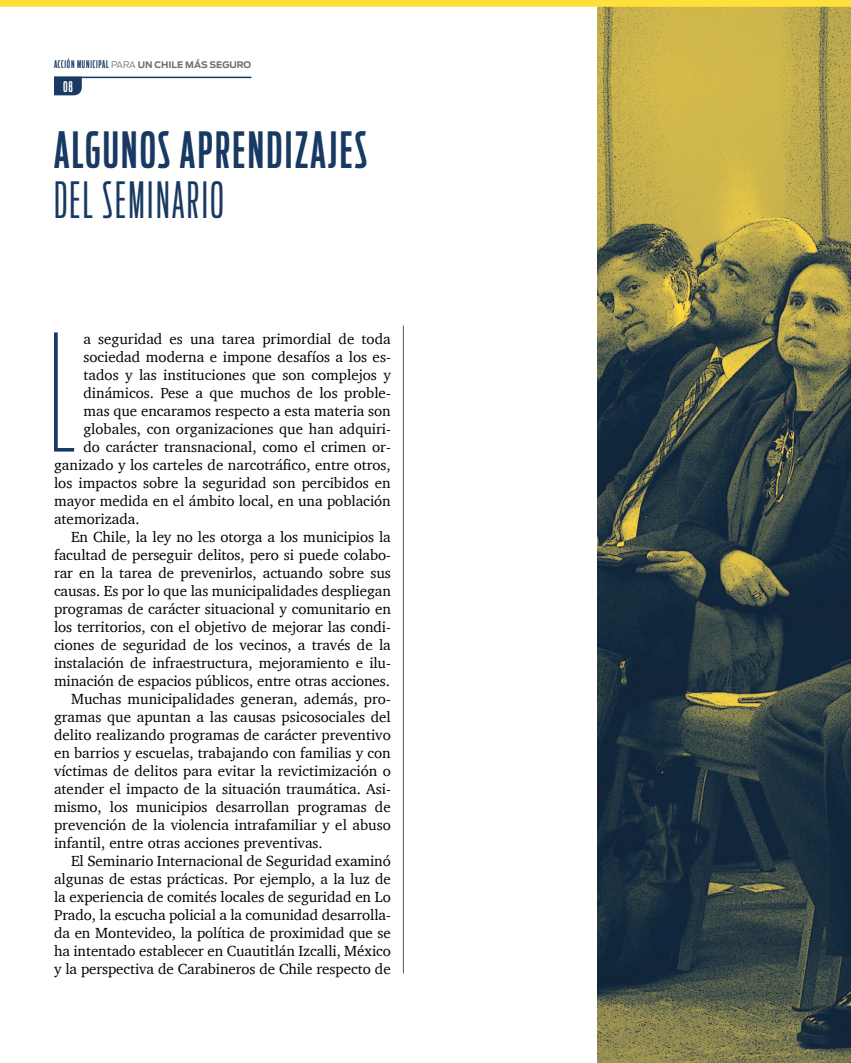
<style>
.page{position:relative;width:851px;height:1063px;background:#fff}
.page>*{position:absolute;margin:0;border:0;box-sizing:border-box;transform-origin:0 0}
.t1{font:100 160.8px "Ford Antenna Comp";color:#183962}
.t2{font:500 49.5px "Ford Antenna Comp";letter-spacing:.05em;color:#183962}
.t3{font:300 49.5px "Ford Antenna Comp";letter-spacing:.05em;color:#183962}
.t4{font:15px "Charter";color:#000}
.t5{font:500 14.55px "Ford Antenna Comp";color:#fff}
.t6{font:700 9px "Ford Antenna";color:#706f6f}
.s1{font-family:"Ford Antenna Comp";font-weight:500;font-size:10.5px;color:#183962}
.s2{font-weight:300}
</style>
<div class="page">
<svg style="left:54px;top:78px;width:28px;height:17px"></svg>
<hr style="left:54px;top:77px;width:197px;height:1px;background:#183962">
<hr style="left:403px;top:326px;width:1px;height:648px;background:#575756">
<img style="left:597px;top:7px;width:253px;height:1056px">
<div style="left:0;top:0;width:850px;height:7px;background:#ffdf39"></div>
<p class="t6" style="left:54px;top:57px;width:199px"><span class="s1">ACCIÓN MUNICIPAL</span> <span class="s2">PARA</span> UN CHILE MÁS SEGURO</p>
<p class="t5" style="left:63px;top:74px;width:11px">08</p>
<h2 class="t2" style="left:54px;top:108px;width:315px">ALGUNOS APRENDIZAJES</h2>
<h2 class="t3" style="left:54px;top:159px;width:171px">DEL SEMINARIO</h2>
<h1 class="t1" style="left:49px;top:264px;width:28px">L</h1>
<p class="t4" style="left:83px;top:325px;width:309px">a seguridad es una tarea primordial de toda</p>
<p class="t4" style="left:83px;top:343px;width:309px">sociedad moderna e impone desafíos a los es-</p>
<p class="t4" style="left:83px;top:361px;width:309px">tados y las instituciones que son complejos y</p>
<p class="t4" style="left:83px;top:379px;width:309px">dinámicos. Pese a que muchos de los proble-</p>
<p class="t4" style="left:83px;top:397px;width:309px">mas que encaramos respecto a esta materia son</p>
<p class="t4" style="left:83px;top:415px;width:309px">globales, con organizaciones que han adquiri-</p>
<p class="t4" style="left:83px;top:433px;width:309px">do carácter transnacional, como el crimen or-</p>
<p class="t4" style="left:54px;top:451px;width:338px">ganizado y los carteles de narcotráfico, entre otros,</p>
<p class="t4" style="left:54px;top:469px;width:338px">los impactos sobre la seguridad son percibidos en</p>
<p class="t4" style="left:54px;top:487px;width:338px">mayor medida en el ámbito local, en una población</p>
<p class="t4" style="left:54px;top:505px;width:87px">atemorizada.</p>
<p class="t4" style="left:71px;top:523px;width:321px">En Chile, la ley no les otorga a los municipios la</p>
<p class="t4" style="left:54px;top:541px;width:338px">facultad de perseguir delitos, pero si puede colabo-</p>
<p class="t4" style="left:54px;top:559px;width:338px">rar en la tarea de prevenirlos, actuando sobre sus</p>
<p class="t4" style="left:54px;top:577px;width:338px">causas. Es por lo que las municipalidades despliegan</p>
<p class="t4" style="left:54px;top:595px;width:338px">programas de carácter situacional y comunitario en</p>
<p class="t4" style="left:54px;top:613px;width:338px">los territorios, con el objetivo de mejorar las condi-</p>
<p class="t4" style="left:54px;top:631px;width:338px">ciones de seguridad de los vecinos, a través de la</p>
<p class="t4" style="left:54px;top:649px;width:338px">instalación de infraestructura, mejoramiento e ilu-</p>
<p class="t4" style="left:54px;top:667px;width:337px">minación de espacios públicos, entre otras acciones.</p>
<p class="t4" style="left:71px;top:685px;width:321px">Muchas municipalidades generan, además, pro-</p>
<p class="t4" style="left:54px;top:703px;width:338px">gramas que apuntan a las causas psicosociales del</p>
<p class="t4" style="left:54px;top:721px;width:338px">delito realizando programas de carácter preventivo</p>
<p class="t4" style="left:54px;top:739px;width:338px">en barrios y escuelas, trabajando con familias y con</p>
<p class="t4" style="left:54px;top:757px;width:338px">víctimas de delitos para evitar la revictimización o</p>
<p class="t4" style="left:54px;top:775px;width:338px">atender el impacto de la situación traumática. Asi-</p>
<p class="t4" style="left:54px;top:793px;width:338px">mismo, los municipios desarrollan programas de</p>
<p class="t4" style="left:54px;top:811px;width:338px">prevención de la violencia intrafamiliar y el abuso</p>
<p class="t4" style="left:54px;top:829px;width:270px">infantil, entre otras acciones preventivas.</p>
<p class="t4" style="left:71px;top:847px;width:321px">El Seminario Internacional de Seguridad examinó</p>
<p class="t4" style="left:54px;top:865px;width:338px">algunas de estas prácticas. Por ejemplo, a la luz de</p>
<p class="t4" style="left:54px;top:883px;width:338px">la experiencia de comités locales de seguridad en Lo</p>
<p class="t4" style="left:54px;top:901px;width:338px">Prado, la escucha policial a la comunidad desarrolla-</p>
<p class="t4" style="left:54px;top:919px;width:338px">da en Montevideo, la política de proximidad que se</p>
<p class="t4" style="left:54px;top:937px;width:338px">ha intentado establecer en Cuautitlán Izcalli, México</p>
<p class="t4" style="left:54px;top:955px;width:338px">y la perspectiva de Carabineros de Chile respecto de</p>
</div>
